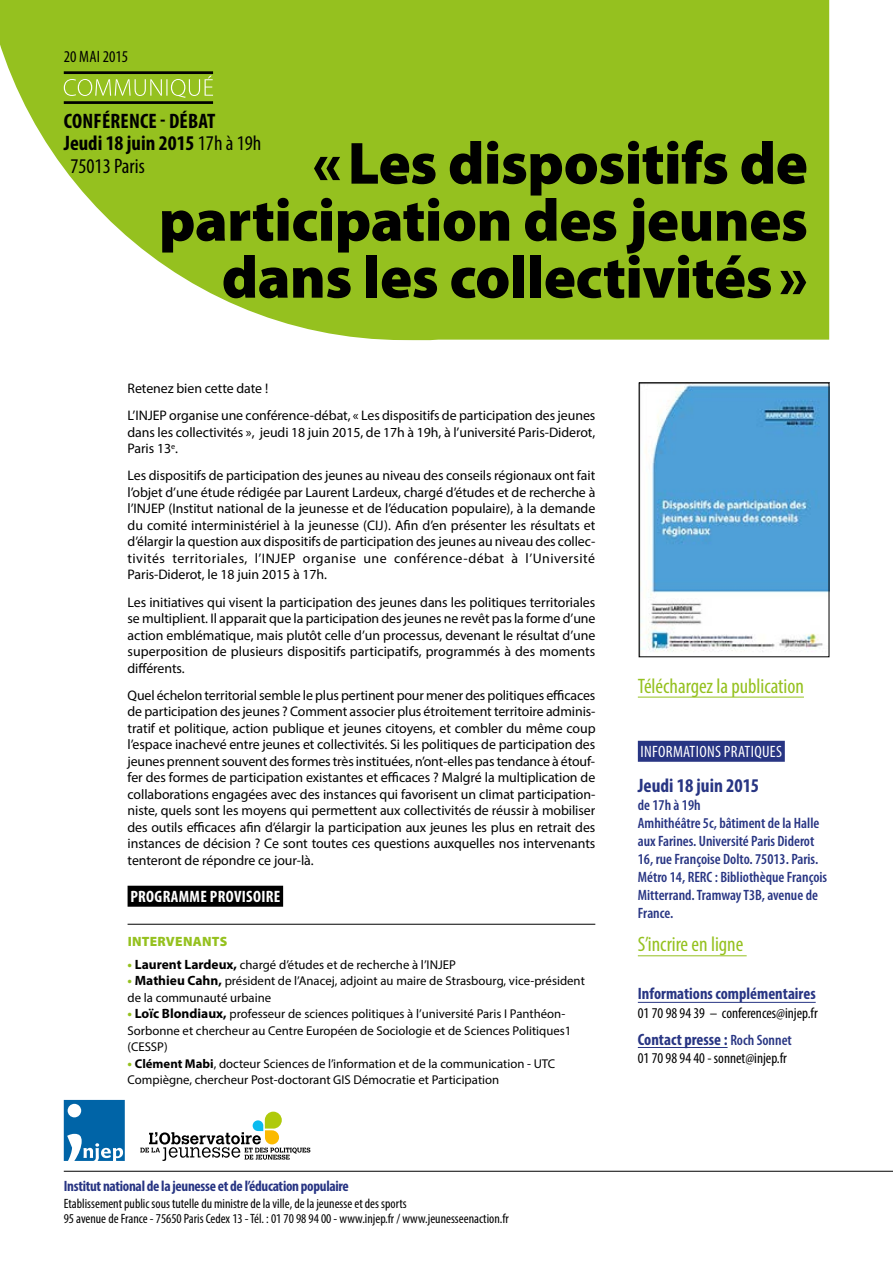
<style>
.page{position:relative;width:893px;height:1263px;background:#fff}
.page>*{position:absolute;margin:0;border:0;box-sizing:border-box;transform-origin:0 0}
.t1{font:900 60px/57px "Myriad Pro";letter-spacing:-.01em;color:#000;text-align:right}
.t2{font:condensed 21px "Myriad Pro";color:#95c11f}
.t3{font:700 condensed 21px "Myriad Pro";color:#000}
.t4{font:condensed 21px "Myriad Pro";color:#000}
.t5{font:700 condensed 19.5px "Myriad Pro";color:#283583}
.t6{font:700 condensed 16.5px "Myriad Pro";color:#283583}
.t7{font:condensed 16.5px "Myriad Pro";letter-spacing:.02em;color:#fff}
.t8{font:700 condensed 16.5px "Myriad Pro";letter-spacing:.02em;color:#fff}
.t9{font:condensed 16.5px "Myriad Pro";color:#000}
.t10{font:600 condensed 15px/18px "Myriad Pro";color:#283583}
.t11{font:condensed 15px "Myriad Pro";color:#000}
.t12{font:700 condensed 15px "Myriad Pro";letter-spacing:-.02em;color:#283583}
.t13{font:13.8px/16.5px "Myriad Pro";letter-spacing:-.005em;color:#000;text-align:justify}
.t14{font:condensed 13.5px/15px "Myriad Pro";color:#000}
.t15{font:900 13.5px "Myriad Pro";letter-spacing:.02em;color:#95c11f}
.t16{font:12.75px/16.5px "Myriad Pro";color:#000}
.s1{font-weight:400}
.s2{font-weight:700;font-size:13.5px;color:#95c11f}
.s3{font-weight:700;font-size:13.5px}
.s4{font-weight:700}
.s5{font-weight:600;font-size:15px}
</style>
<div class="page">
<svg style="left:0;top:0;width:829px;height:341px;background:#a1c839"></svg>
<hr style="left:64px;top:1171px;width:829px;height:1px;background:#000">
<svg style="left:140px;top:1120px;width:170px;height:41px"></svg>
<div style="left:265px;top:1111px;width:17px;height:17px;background:#afca0b;border-radius:8px"></div>
<svg style="left:64px;top:1100px;width:61px;height:61px;background:#2e7fb6"></svg>
<img style="left:641px;top:385px;width:186px;height:267px">
<div style="left:638px;top:741px;width:147px;height:21px;background:#283583"></div>
<hr style="left:638px;top:955px;width:109px;height:1px;background:#95c11f">
<hr style="left:638px;top:1002px;width:178px;height:1px;background:#283583">
<hr style="left:638px;top:1047px;width:90px;height:1px;background:#283583">
<hr style="left:64px;top:101px;width:149px;height:3px;background:#000">
<hr style="left:64px;top:71px;width:149px;height:3px;background:#000">
<svg style="left:64px;top:76px;width:149px;height:22px;background:#a4ca40"></svg>
<div style="left:128px;top:886px;width:155px;height:21px;background:#000"></div>
<hr style="left:128px;top:924px;width:467px;height:1px;background:#000">
<hr style="left:638px;top:697px;width:166px;height:1px;background:#95c11f">
<p class="t9" style="left:64px;top:46px;width:66px">20 MAI 2015</p>
<h2 class="t3" style="left:64px;top:108px;width:153px">CONFÉRENCE - DÉBAT</h2>
<h2 class="t3" style="left:64px;top:130px;width:199px">Jeudi 18 juin 2015 <span class="s1">17h à 19h</span></h2>
<h2 class="t4" style="left:70px;top:153px;width:76px">75013 Paris</h2>
<h1 class="t1" style="left:159px;top:136px;width:650px">«Les dispositifs de participation des jeunes dans les collectivités»</h1>
<p class="t13" style="left:128px;top:375px;width:469px;line-height:27.2px">Retenez bien cette date !<br>L’INJEP organise une conférence-débat, « Les dispositifs de participation des jeunes</p>
<p class="t13" style="left:128px;top:424px;width:469px">dans les collectivités », jeudi 18 juin 2015, de 17h à 19h, à l’université Paris-Diderot,<br>Paris 13<sup>e</sup>.</p>
<p class="t13" style="left:128px;top:467px;width:469px">Les dispositifs de participation des jeunes au niveau des conseils régionaux ont fait l’objet d’une étude rédigée par Laurent Lardeux, chargé d’études et de recherche à l’INJEP (Institut national de la jeunesse et de l’éducation populaire), à la demande du comité interministériel à la jeunesse (CIJ). Afin d’en présenter les résultats et d’élargir la question aux dispositifs de participation des jeunes au niveau des collec&shy;tivités territoriales, l’INJEP organise une conférence-débat à l’Université Paris-Diderot, le 18 juin 2015 à 17h.</p>
<p class="t13" style="left:128px;top:593px;width:469px">Les initiatives qui visent la participation des jeunes dans les politiques territoriales se multiplient. Il apparait que la participation des jeunes ne revêt pas la forme d’une action emblématique, mais plutôt celle d’un processus, devenant le résultat d’une superposition de plusieurs dispositifs participatifs, programmés à des moments différents.</p>
<p class="t13" style="left:128px;top:686px;width:470px">Quel échelon territorial semble le plus pertinent pour mener des politiques efficaces de participation des jeunes ? Comment associer plus étroitement territoire adminis&shy;tratif et politique, action publique et jeunes citoyens, et combler du même coup l’espace inachevé entre jeunes et collectivités. Si les politiques de participation des jeunes prennent souvent des formes très instituées, n’ont-elles pas tendance à étouf&shy;fer des formes de participation existantes et efficaces ? Malgré la multiplication de collaborations engagées avec des instances qui favorisent un climat participation&shy;niste, quels sont les moyens qui permettent aux collectivités de réussir à mobiliser des outils efficaces afin d’élargir la participation aux jeunes les plus en retrait des instances de décision ? Ce sont toutes ces questions auxquelles nos intervenants tenteront de répondre ce jour-là.</p>
<p class="t8" style="left:130px;top:886px;width:151px">PROGRAMME PROVISOIRE</p>
<p class="t15" style="left:128px;top:934px;width:101px">INTERVENANTS</p>
<p class="t16" style="left:128px;top:956px;width:330px"><span class="s2">•</span> <span class="s3">Laurent Lardeux,</span> chargé d’études et de recherche à l’INJEP</p>
<p class="t16" style="left:128px;top:972px;width:459px"><span class="s2">•</span> <span class="s3">Mathieu Cahn,</span> président de l’Anacej, adjoint au maire de Strasbourg, vice-président de la communauté urbaine</p>
<p class="t16" style="left:128px;top:1005px;width:445px"><span class="s2">•</span> <span class="s3">Loïc Blondiaux,</span> professeur de sciences politiques à l’université Paris I Panthéon-<br>Sorbonne et chercheur au Centre Européen de Sociologie et de Sciences Politiques1 (CESSP)</p>
<p class="t16" style="left:128px;top:1055px;width:429px"><span class="s2">•</span> <span class="s4">Clément Mabi</span>, docteur Sciences de l’information et de la communication - UTC<br>Compiègne, chercheur Post-doctorant GIS Démocratie et Participation</p>
<p class="t12" style="left:64px;top:1176px;width:287px">Institut national de la jeunesse et de l’éducation populaire</p>
<p class="t14" style="left:64px;top:1196px;width:447px">Etablissement public sous tutelle du ministre de la ville, de la jeunesse et des sports<br>95 avenue de France - 75650 Paris Cedex 13 - Tél. : 01 70 98 94 00 - www.injep.fr / www.jeunesseenaction.fr</p>
<h2 class="t2" style="left:638px;top:673px;width:168px">Téléchargez la publication</h2>
<p class="t7" style="left:641px;top:742px;width:143px">INFORMATIONS PRATIQUES</p>
<h3 class="t5" style="left:638px;top:774px;width:123px">Jeudi 18 juin 2015</h3>
<p class="t10" style="left:638px;top:796px;width:191px">de 17h à 19h<br>Amhithéâtre 5c, bâtiment de la Halle aux Farines. Université Paris Diderot<br>16, rue Françoise Dolto. 75013. Paris.<br>Métro 14, RERC : Bibliothèque François<br>Mitterrand. Tramway T3B, avenue de<br>France.</p>
<h2 class="t2" style="left:638px;top:932px;width:107px">S’incrire en ligne</h2>
<p class="t6" style="left:638px;top:983px;width:179px">Informations complémentaires</p>
<p class="t11" style="left:638px;top:1004px;width:181px">01 70 98 94 39 – conferences@injep.fr</p>
<p class="t6" style="left:638px;top:1029px;width:156px">Contact presse : <span class="s5">Roch Sonnet</span></p>
<p class="t11" style="left:638px;top:1049px;width:151px">01 70 98 94 40 - sonnet@injep.fr</p>
</div>
